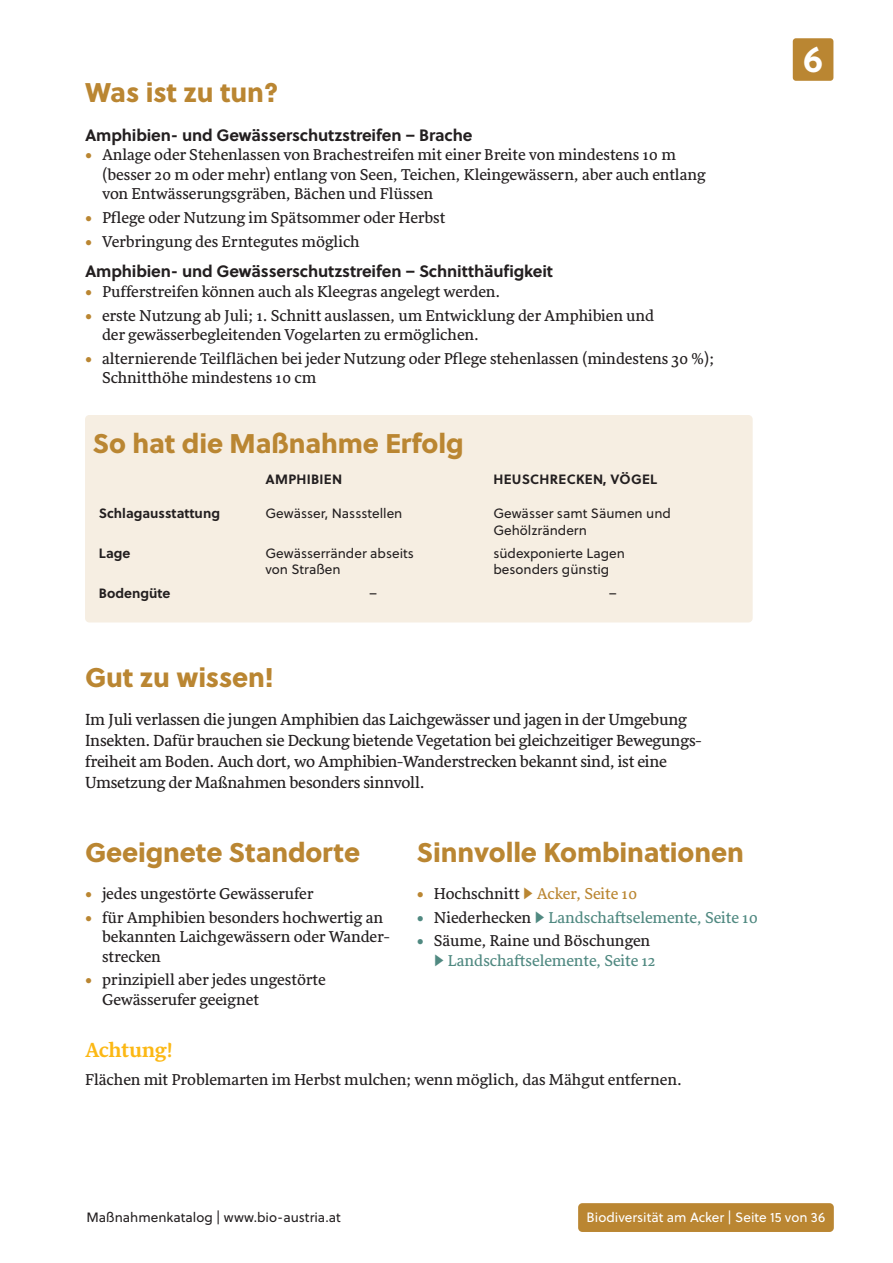
<style>
.page{position:relative;width:893px;height:1263px;background:#fff}
.page>*{position:absolute;margin:0;border:0;box-sizing:border-box;transform-origin:0 0}
.t1{font:700 36px "Soleil";color:#fff}
.t2{font:27px "Soleil Xb";letter-spacing:-.005em;color:#ba8632}
.t3{font:700 21px "Sirba";letter-spacing:-.01em;color:#fcb814}
.t4{font:16.5px/21px "Sirba";letter-spacing:-.01em;color:#231f20}
.t5{font:700 16.5px "Soleil";letter-spacing:-.01em;color:#231f20}
.t6{font:16.2px/19.5px "Sirba";color:#231f20}
.t7{font:16.2px/19.5px "Sirba";color:#508981}
.t8{font:16.2px "Sirba";color:#ba8632}
.t9{font:13.5px/16.2px "Soleil";color:#231f20}
.t10{font:13.5px "Soleil";color:#fff}
.t11{font:700 13.5px "Soleil";color:#231f20}
.t12{font:700 13.5px "Soleil";letter-spacing:.02em;color:#231f20}
.s1{color:#ba8632}
.s2{color:#231f20}
</style>
<div class="page">
<div style="left:578px;top:1203px;width:256px;height:29px;background:#ba8632;border-radius:4px"></div>
<div style="left:793px;top:38px;width:40px;height:43px;background:#ba8632;border-radius:3px"></div>
<div style="left:85px;top:415px;width:668px;height:207px;background:#f6eee2;border-radius:4px"></div>
<h2 class="t2" style="left:85px;top:74px;width:195px">Was ist zu tun?</h2>
<p class="t5" style="left:85px;top:124px;width:389px">Amphibien- und Gewässerschutzstreifen – Brache</p>
<p class="t6" style="left:102px;top:146px;width:605px;text-indent:-17px"><span class="s1">•</span> Anlage oder Stehenlassen von Brachestreifen mit einer Breite von mindestens 10 m (besser 20 m oder mehr) entlang von Seen, Teichen, Kleingewässern, aber auch entlang von Entwässerungsgräben, Bächen und Flüssen</p>
<p class="t6" style="left:85px;top:208px;width:362px"><span class="s1">•</span> Pflege oder Nutzung im Spätsommer oder Herbst</p>
<p class="t6" style="left:85px;top:232px;width:276px"><span class="s1">•</span> Verbringung des Erntegutes möglich</p>
<p class="t5" style="left:85px;top:261px;width:470px">Amphibien- und Gewässerschutzstreifen – Schnitthäufigkeit</p>
<p class="t6" style="left:85px;top:282px;width:417px"><span class="s1">•</span> Pufferstreifen können auch als Kleegras angelegt werden.</p>
<p class="t6" style="left:102px;top:306px;width:554px;text-indent:-17px"><span class="s1">•</span> erste Nutzung ab Juli; 1. Schnitt auslassen, um Entwicklung der Amphibien und der gewässerbegleitenden Vogelarten zu ermöglichen.</p>
<p class="t6" style="left:102px;top:349px;width:614px;text-indent:-17px"><span class="s1">•</span> alternierende Teilflächen bei jeder Nutzung oder Pflege stehenlassen (mindestens 30 %);<br>Schnitthöhe mindestens 10 cm</p>
<h2 class="t2" style="left:93px;top:425px;width:372px">So hat die Maßnahme Erfolg</h2>
<p class="t12" style="left:266px;top:470px;width:78px">AMPHIBIEN</p>
<p class="t12" style="left:493px;top:470px;width:165px">HEUSCHRECKEN, VÖGEL</p>
<p class="t11" style="left:99px;top:505px;width:123px">Schlagausstattung</p>
<p class="t9" style="left:265px;top:506px;width:139px">Gewässer, Nassstellen</p>
<p class="t9" style="left:493px;top:506px;width:179px">Gewässer samt Säumen und<br>Gehölzrändern</p>
<p class="t11" style="left:99px;top:544px;width:33px">Lage</p>
<p class="t9" style="left:265px;top:546px;width:150px">Gewässerränder abseits von Straßen</p>
<p class="t9" style="left:493px;top:546px;width:133px">südexponierte Lagen besonders günstig</p>
<p class="t11" style="left:99px;top:584px;width:73px">Bodengüte</p>
<p class="t9" style="left:369px;top:585px;width:10px">–</p>
<p class="t9" style="left:609px;top:585px;width:10px">–</p>
<h2 class="t2" style="left:85px;top:659px;width:190px">Gut zu wissen!</h2>
<p class="t4" style="left:85px;top:709px;width:618px">Im Juli verlassen die jungen Amphibien das Laichgewässer und jagen in der Umgebung Insekten. Dafür brauchen sie Deckung bietende Vegetation bei gleichzeitiger Bewegungs&shy;freiheit am Boden. Auch dort, wo Amphibien-Wanderstrecken bekannt sind, ist eine Umsetzung der Maßnahmen besonders sinnvoll.</p>
<h2 class="t2" style="left:85px;top:835px;width:277px">Geeignete Standorte</h2>
<p class="t6" style="left:85px;top:884px;width:230px"><span class="s1">•</span> jedes ungestörte Gewässerufer</p>
<p class="t6" style="left:102px;top:908px;width:289px;text-indent:-17px"><span class="s1">•</span> für Amphibien besonders hochwertig an bekannten Laichgewässern oder Wander&shy;strecken</p>
<p class="t6" style="left:102px;top:971px;width:225px;text-indent:-17px"><span class="s1">•</span> prinzipiell aber jedes ungestörte<br>Gewässerufer geeignet</p>
<h2 class="t2" style="left:417px;top:835px;width:329px">Sinnvolle Kombinationen</h2>
<p class="t8" style="left:417px;top:882px;width:222px">• <span class="s2">Hochschnitt</span> ▶ Acker, Seite 10</p>
<p class="t7" style="left:417px;top:908px;width:343px">• <span class="s2">Niederhecken</span> ▶ Landschaftselemente, Seite 10</p>
<p class="t7" style="left:434px;top:932px;width:223px;text-indent:-17px">• <span class="s2">Säume, Raine und Böschungen </span>▶ Landschaftselemente, Seite 12</p>
<p class="t3" style="left:85px;top:1034px;width:90px">Achtung!</p>
<p class="t6" style="left:85px;top:1071px;width:598px">Flächen mit Problemarten im Herbst mulchen; wenn möglich, das Mähgut entfernen.</p>
<h1 class="t1" style="left:803px;top:36px;width:21px">6</h1>
<p class="t9" style="left:86px;top:1209px;width:256px">Maßnahmenkatalog | www.bio-austria.at</p>
<p class="t10" style="left:587px;top:1208px;width:240px">Biodiversität am Acker | Seite 15 von 36</p>
</div>
